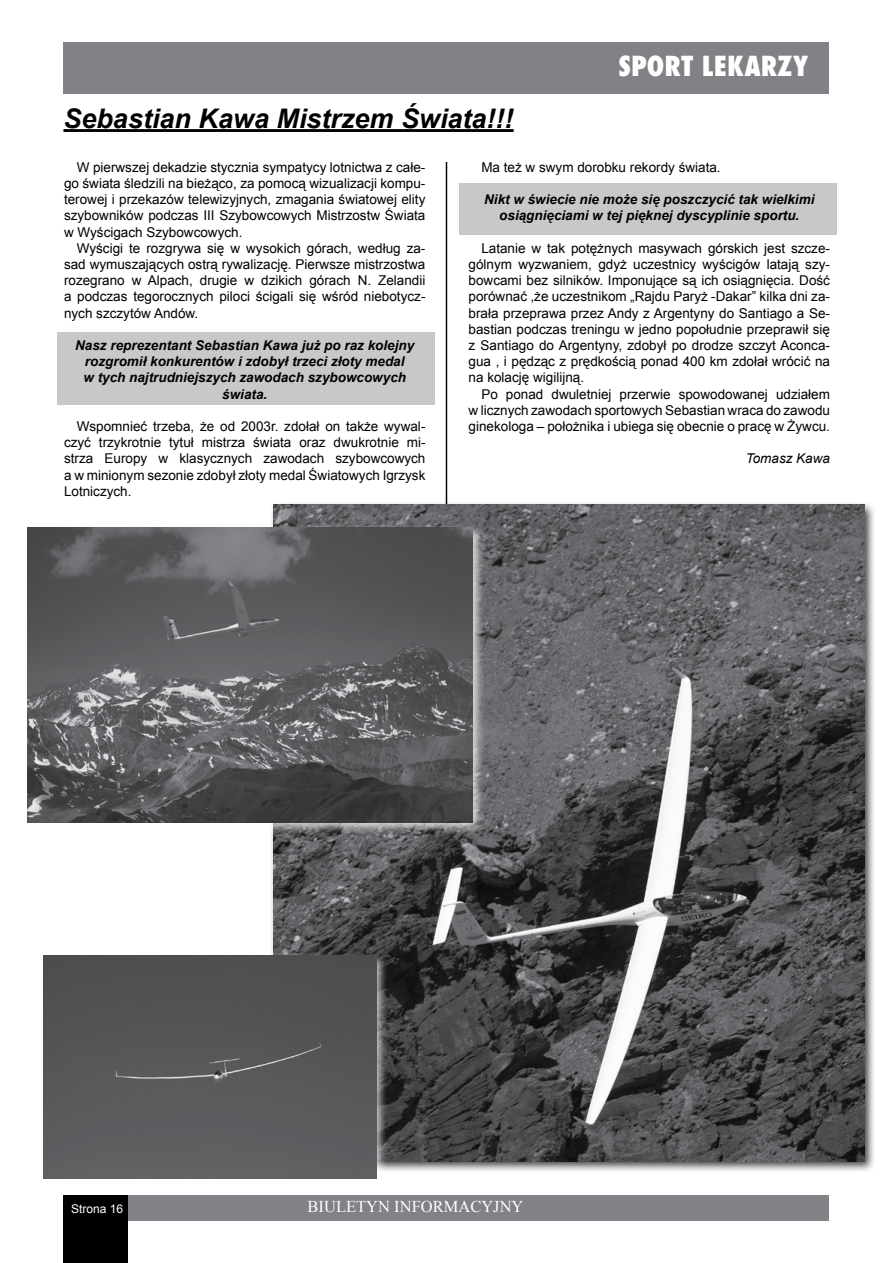
<style>
.page{position:relative;width:893px;height:1263px;background:#fff}
.page>*{position:absolute;margin:0;border:0;box-sizing:border-box;transform-origin:0 0}
.t1{font:italic 700 27px "Arial";color:#000}
.t2{font:800 27px "Fujiyama";color:#fff}
.t3{font:16.5px "Times New Roman";color:#fff}
.t4{font:13.5px/16.2px "Arial";color:#000;text-align:justify}
.t5{font:italic 700 13.5px/16.2px "Arial";color:#000;text-align:center}
.t6{font:italic 13.5px "Arial";color:#000}
.t7{font:12px "Arial";color:#fff}
</style>
<div class="page">
<div style="left:64px;top:43px;width:765px;height:51px;background:#808285"></div>
<div style="left:64px;top:1195px;width:765px;height:25px;background:#808285"></div>
<div style="left:64px;top:1195px;width:64px;height:68px;background:#000"></div>
<div style="left:460px;top:183px;width:377px;height:52px;background:#c7c8ca"></div>
<div style="left:58px;top:332px;width:377px;height:73px;background:#c7c8ca"></div>
<hr style="left:63px;top:129px;width:451px;height:3px;background:#000">
<hr style="left:446px;top:162px;width:1px;height:351px;background:#000">
<div style="left:269px;top:501px;width:608px;height:673px;background:#000;opacity:.75"></div>
<img style="left:273px;top:505px;width:591px;height:656px">
<div style="left:23px;top:523px;width:462px;height:312px;background:#fff;opacity:.75"></div>
<img style="left:27px;top:527px;width:446px;height:296px">
<div style="left:39px;top:951px;width:349px;height:239px;background:#fff;opacity:.75"></div>
<img style="left:43px;top:955px;width:333px;height:223px">
<h1 class="t2" style="left:618px;top:48px;width:192px">SPORT LEKARZY</h1>
<h1 class="t1" style="left:63px;top:101px;width:452px">Sebastian Kawa Mistrzem Świata!!!</h1>
<p class="t4" style="left:481px;top:159px;width:241px">Ma też w swym dorobku rekordy świata.</p>
<p class="t5" style="left:484px;top:192px;width:332px">Nikt w świecie nie może się poszczycić tak wielkimi osiągnięciami w tej pięknej dyscyplinie sportu.</p>
<p class="t4" style="left:469px;top:240px;width:363px;text-indent:13px">Latanie w tak potężnych masywach górskich jest szcze&shy;gólnym wyzwaniem, gdyż uczestnicy wyścigów latają szy&shy;bowcami bez silników. Imponujące są ich osiągnięcia. Dość porównać ,że uczestnikom „Rajdu Paryż -Dakar” kilka dni za&shy;brała przeprawa przez Andy z Argentyny do Santiago a Se&shy;bastian podczas treningu w jedno popołudnie przeprawił się z Santiago do Argentyny, zdobył po drodze szczyt Aconca&shy;gua , i pędząc z prędkością ponad 400 km zdołał wrócić na na kolację wigilijną.</p>
<p class="t4" style="left:469px;top:386px;width:363px;text-indent:13px">Po ponad dwuletniej przerwie spowodowanej udziałem w licznych zawodach sportowych Sebastian wraca do zawodu ginekologa – położnika i ubiega się obecnie o pracę w Żywcu.</p>
<p class="t6" style="left:746px;top:450px;width:86px">Tomasz Kawa</p>
<p class="t4" style="left:64px;top:159px;width:363px;text-indent:13px">W pierwszej dekadzie stycznia sympatycy lotnictwa z całe&shy;go świata śledzili na bieżąco, za pomocą wizualizacji kompu&shy;terowej i przekazów telewizyjnych, zmagania światowej elity szybowników podczas III Szybowcowych Mistrzostw Świata w Wyścigach Szybowcowych.</p>
<p class="t4" style="left:64px;top:240px;width:363px;text-indent:13px">Wyścigi te rozgrywa się w wysokich górach, według za&shy;sad wymuszających ostrą rywalizację. Pierwsze mistrzostwa rozegrano w Alpach, drugie w dzikich górach N. Zelandii a podczas tegorocznych piloci ścigali się wśród niebotycz&shy;nych szczytów Andów.</p>
<p class="t5" style="left:75px;top:338px;width:341px">Nasz reprezentant Sebastian Kawa już po raz kolejny rozgromił konkurentów i zdobył trzeci złoty medal<br>w tych najtrudniejszych zawodach szybowcowych świata.</p>
<p class="t4" style="left:64px;top:418px;width:363px;text-indent:13px">Wspomnieć trzeba, że od 2003r. zdołał on także wywal&shy;czyć trzykrotnie tytuł mistrza świata oraz dwukrotnie mi&shy;strza Europy w klasycznych zawodach szybowcowych a w minionym sezonie zdobył złoty medal Światowych Igrzysk Lotniczych.</p>
<p class="t7" style="left:71px;top:1201px;width:54px">Strona 16</p>
<p class="t3" style="left:308px;top:1195px;width:217px">BIULETYN INFORMACYJNY</p>
</div>
